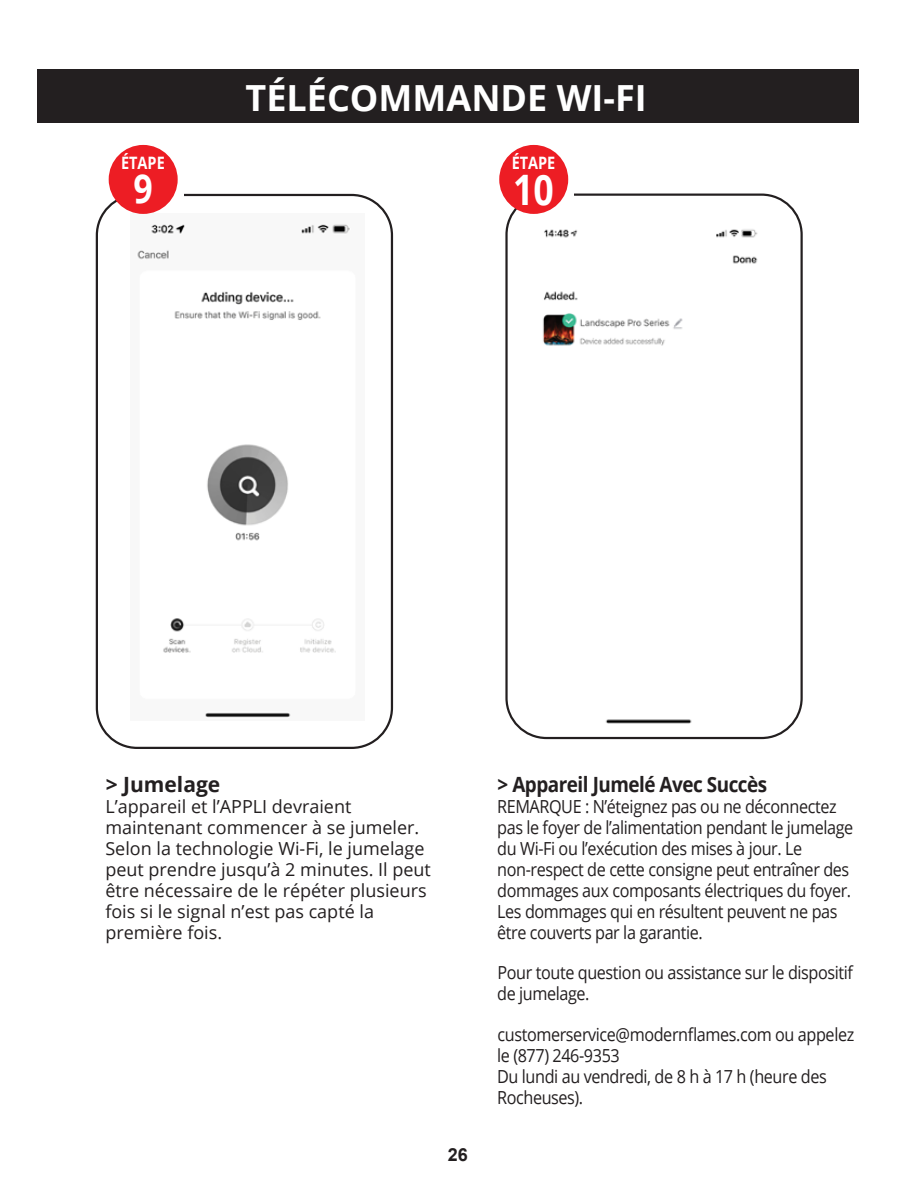
<style>
.page{position:relative;width:918px;height:1188px;background:#fff}
.page>*{position:absolute;margin:0;border:0;box-sizing:border-box;transform-origin:0 0}
.t1{font:700 42px "Open Sans";color:#fff;scale:.85 1}
.t2{font:700 39.9px "Open Sans";color:#fff;scale:.85 1}
.t3{font:700 36px "Open Sans";color:#fff}
.t4{font:700 21px "Open Sans";letter-spacing:-.025em;color:#231f20;scale:.9 1}
.t5{font:700 21px "Open Sans";color:#231f20}
.t6{font:18px/21px "Open Sans";letter-spacing:-.025em;color:#231f20;scale:.9 1}
.t7{font:18px/21px "Open Sans";color:#231f20}
.t8{font:700 18px "Arial";color:#231f20}
.t9{font:700 17.1px "Open Sans";color:#fff;scale:.85 1}
</style>
<div class="page">
<div style="left:37px;top:69px;width:822px;height:54px;background:#231f20"></div>
<div style="left:505px;top:194px;width:298px;height:545px;border:2px solid #231f20;border-radius:40px"></div>
<img style="left:543px;top:229px;width:215px;height:495px">
<div style="left:96px;top:194px;width:297px;height:555px;border:2px solid #231f20;border-radius:40px"></div>
<img style="left:136px;top:213px;width:214px;height:505px">
<div style="left:160px;top:190px;width:24px;height:8px;background:#fff"></div>
<div style="left:109px;top:145px;width:69px;height:69px;background:#ed1d24;border-radius:50%"></div>
<div style="left:549px;top:190px;width:25px;height:8px;background:#fff"></div>
<div style="left:499px;top:145px;width:69px;height:69px;background:#ed1d24;border-radius:50%"></div>
<p class="t9" style="left:121px;top:151px;width:53px">ÉTAPE</p>
<h2 class="t2" style="left:133px;top:161px;width:24px">9</h2>
<h3 class="t3" style="left:246px;top:73px;width:403px">TÉLÉCOMMANDE WI-FI</h3>
<p class="t9" style="left:512px;top:151px;width:53px">ÉTAPE</p>
<h1 class="t1" style="left:513px;top:160px;width:49px">10</h1>
<p class="t5" style="left:106px;top:769px;width:116px">&gt; Jumelage</p>
<p class="t7" style="left:105px;top:795px;width:327px">L’appareil et l’APPLI devraient maintenant commencer à se jumeler.<br>Selon la technologie Wi-Fi, le jumelage peut prendre jusqu’à 2 minutes. Il peut être nécessaire de le répéter plusieurs fois si le signal n’est pas capté la première fois.</p>
<p class="t8" style="left:448px;top:1143px;width:22px">26</p>
<p class="t4" style="left:498px;top:769px;width:301px">&gt; Appareil Jumelé Avec Succès</p>
<p class="t6" style="left:497px;top:795px;width:397px">REMARQUE : N’éteignez pas ou ne déconnectez pas le foyer de l’alimentation pendant le jumelage du Wi-Fi ou l’exécution des mises à jour. Le non-respect de cette consigne peut entraîner des dommages aux composants électriques du foyer.<br>Les dommages qui en résultent peuvent ne pas être couverts par la garantie.</p>
<p class="t6" style="left:497px;top:962px;width:397px">Pour toute question ou assistance sur le dispositif de jumelage.</p>
<p class="t6" style="left:497px;top:1023px;width:398px">customerservice@modernflames.com ou appelez le (877) 246-9353<br>Du lundi au vendredi, de 8 h à 17 h (heure des<br>Rocheuses).</p>
</div>
